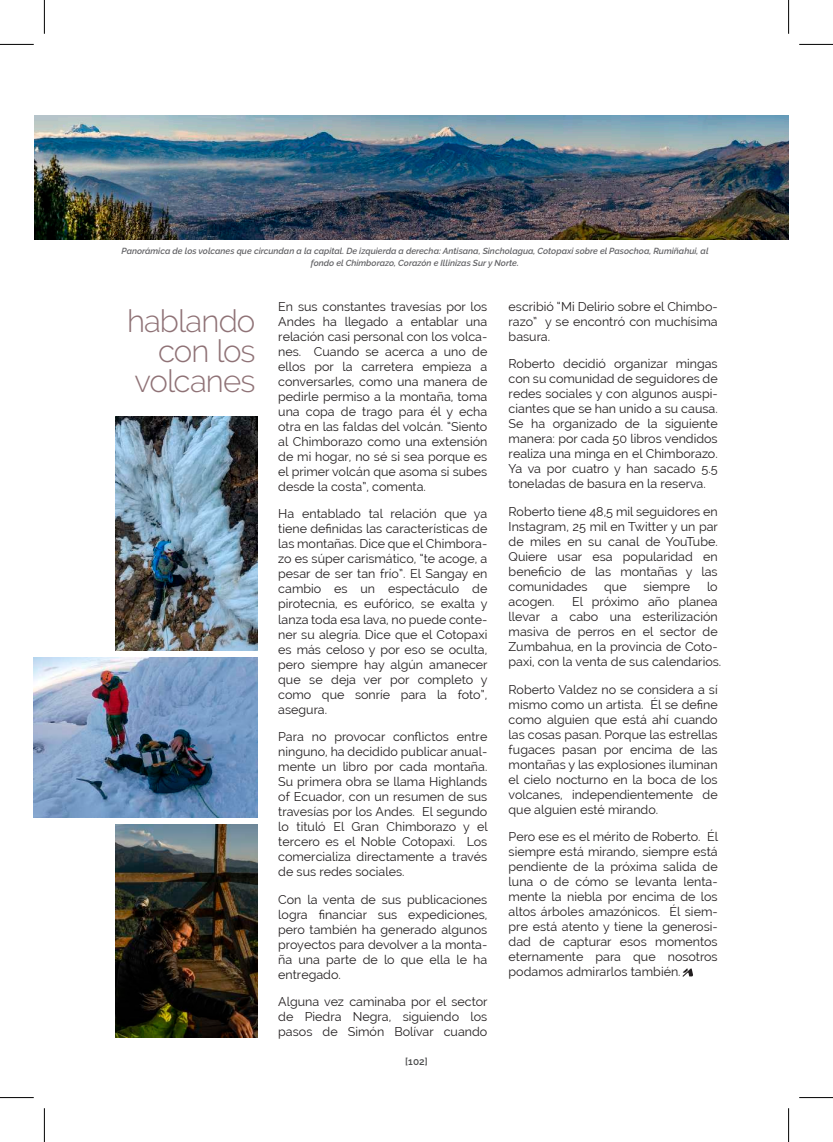
<style>
.page{position:relative;width:833px;height:1142px;background:#fff}
.page>*{position:absolute;margin:0;border:0;box-sizing:border-box;transform-origin:0 0}
.t1{font:300 31.25px/30px "Raleway";letter-spacing:-.03em;color:#8f7276;text-align:right}
.t2{font:12.5px/15px "Raleway";color:#231f20;text-align:justify}
.t3{font:600 10px "Raleway";color:#4b4c4d}
.t4{font:italic 600 8.75px/11.2px "Raleway";color:#636366;text-align:center}
</style>
<div class="page">
<svg style="left:682px;top:968px;width:11px;height:8px"></svg>
<img style="left:35px;top:116px;width:753px;height:123px">
<img style="left:115px;top:824px;width:142px;height:213px">
<img style="left:115px;top:416px;width:142px;height:234px">
<img style="left:34px;top:657px;width:223px;height:160px">
<hr style="left:0;top:44px;width:34px;height:1px;background:#000">
<hr style="left:799px;top:44px;width:34px;height:1px;background:#000">
<hr style="left:0;top:1097px;width:34px;height:1px;background:#000">
<hr style="left:799px;top:1097px;width:34px;height:1px;background:#000">
<hr style="left:44px;top:0;width:1px;height:34px;background:#000">
<hr style="left:44px;top:1107px;width:1px;height:34px;background:#000">
<hr style="left:788px;top:0;width:1px;height:34px;background:#000">
<hr style="left:788px;top:1107px;width:1px;height:34px;background:#000">
<p class="t4" style="left:121px;top:245px;width:589px">Panorámica de los volcanes que circundan a la capital. De izquierda a derecha: Antisana, Sincholagua, Cotopaxi sobre el Pasochoa, Rumiñahui, al fondo el Chimborazo, Corazón e Illinizas Sur y Norte.</p>
<h1 class="t1" style="left:127px;top:306px;width:130px">hablando con los volcanes</h1>
<p class="t2" style="left:278px;top:299px;width:211px">En sus constantes travesías por los Andes ha llegado a entablar una relación casi personal con los volca&shy;nes. Cuando se acerca a uno de ellos por la carretera empieza a conversarles, como una manera de pedirle permiso a la montaña, toma una copa de trago para él y echa otra en las faldas del volcán. “Siento al Chimborazo como una extensión de mi hogar, no sé si sea porque es el primer volcán que asoma si subes desde la costa”, comenta.</p>
<p class="t2" style="left:278px;top:506px;width:211px">Ha entablado tal relación que ya tiene definidas las características de las montañas. Dice que el Chimbora&shy;zo es súper carismático, “te acoge, a pesar de ser tan frío”. El Sangay en cambio es un espectáculo de pirotecnia, es eufórico, se exalta y lanza toda esa lava, no puede conte&shy;ner su alegría. Dice que el Cotopaxi es más celoso y por eso se oculta, pero siempre hay algún amanecer que se deja ver por completo y como que sonríe para la foto”, asegura.</p>
<p class="t2" style="left:278px;top:729px;width:211px">Para no provocar conflictos entre ninguno, ha decidido publicar anual&shy;mente un libro por cada montaña.<br>Su primera obra se llama Highlands of Ecuador, con un resumen de sus travesías por los Andes. El segundo lo tituló El Gran Chimborazo y el tercero es el Noble Cotopaxi. Los comercializa directamente a través de sus redes sociales.</p>
<p class="t2" style="left:278px;top:891px;width:211px">Con la venta de sus publicaciones logra financiar sus expediciones, pero también ha generado algunos proyectos para devolver a la monta&shy;ña una parte de lo que ella le ha entregado.</p>
<p class="t2" style="left:278px;top:994px;width:211px">Alguna vez caminaba por el sector de Piedra Negra, siguiendo los pasos de Simón Bolívar cuando</p>
<p class="t3" style="left:405px;top:1055px;width:24px">[102]</p>
<p class="t2" style="left:509px;top:299px;width:211px">escribió “Mi Delirio sobre el Chimbo&shy;razo” y se encontró con muchísima basura.</p>
<p class="t2" style="left:509px;top:356px;width:211px">Roberto decidió organizar mingas con su comunidad de seguidores de redes sociales y con algunos auspi&shy;ciantes que se han unido a su causa.<br>Se ha organizado de la siguiente manera: por cada 50 libros vendidos realiza una minga en el Chimborazo.<br>Ya va por cuatro y han sacado 5.5 toneladas de basura en la reserva.</p>
<p class="t2" style="left:509px;top:504px;width:211px">Roberto tiene 48,5 mil seguidores en Instagram, 25 mil en Twitter y un par de miles en su canal de YouTube.<br>Quiere usar esa popularidad en beneficio de las montañas y las comunidades</p>
<p class="t2" style="left:604px;top:579px;width:24px">que</p>
<p class="t2" style="left:643px;top:579px;width:48px">siempre</p>
<p class="t2" style="left:707px;top:579px;width:12px">lo</p>
<p class="t2" style="left:509px;top:594px;width:214px;text-align:left;text-indent:64px">El próximo año planea llevar a cabo una esterilización masiva de perros en el sector de<br>Zumbahua, en la provincia de Coto&shy;paxi, con la venta de sus calendarios.</p>
<p class="t2" style="left:509px;top:681px;width:211px">Roberto Valdez no se considera a sí mismo como un artista. Él se define como alguien que está ahí cuando las cosas pasan. Porque las estrellas fugaces pasan por encima de las montañas y las explosiones iluminan el cielo nocturno en la boca de los volcanes, independientemente de que alguien esté mirando.</p>
<p class="t2" style="left:509px;top:829px;width:211px">Pero ese es el mérito de Roberto. Él siempre está mirando, siempre está pendiente de la próxima salida de luna o de cómo se levanta lenta&shy;mente la niebla por encima de los altos árboles amazónicos. Él siem&shy;pre está atento y tiene la generosi&shy;dad de capturar esos momentos eternamente para que nosotros podamos admirarlos también.</p>
<p class="t2" style="left:509px;top:594px;width:47px">acogen.</p>
</div>
